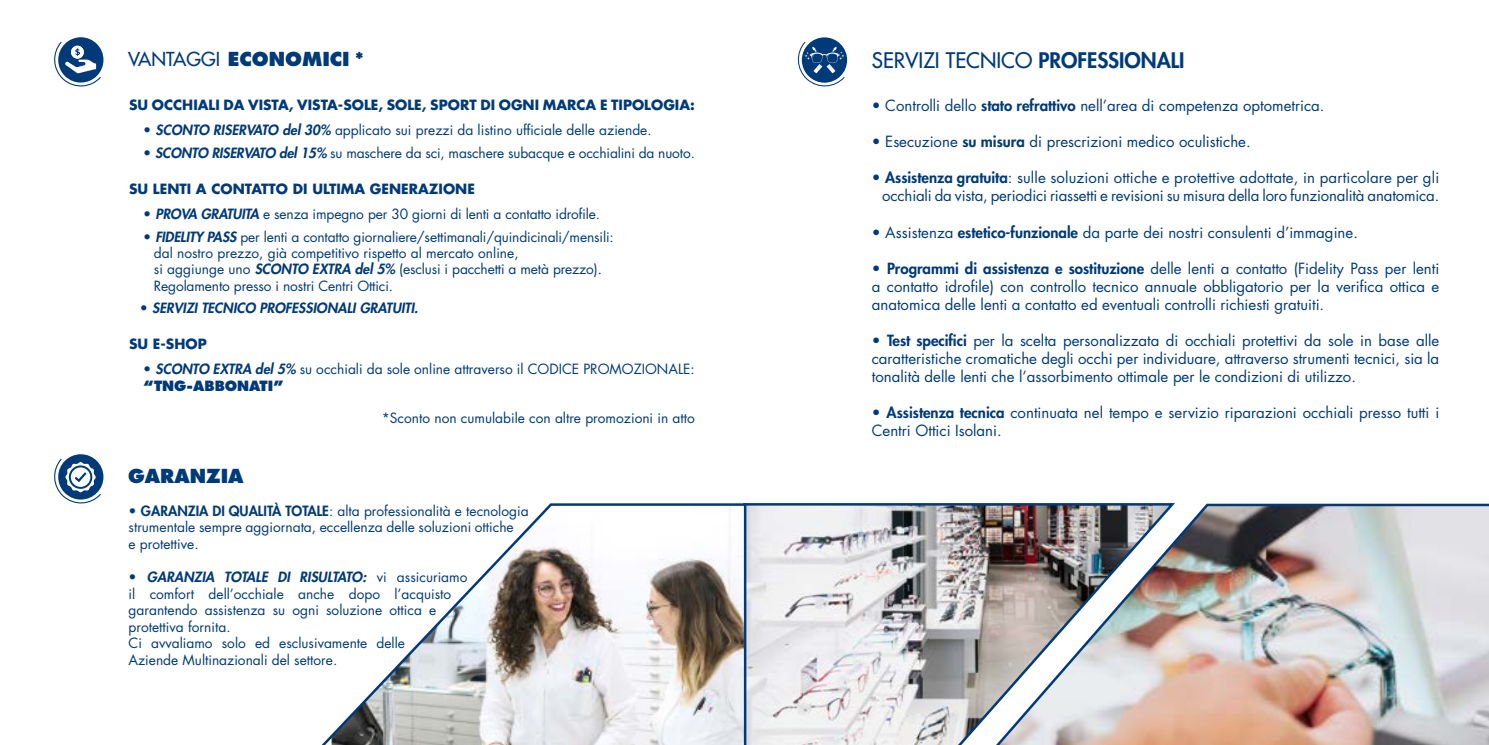
<style>
.page{position:relative;width:1489px;height:745px;background:#fff}
.page>*{position:absolute;margin:0;border:0;box-sizing:border-box;transform-origin:0 0}
.t1{font:500 20.88px "Futura Std";color:#003a78}
.t2{font:800 18.75px "Futura Std";color:#003a78}
.t3{font:15px/18px "Futura Std";color:#003a78;text-align:justify}
.t4{font:13.75px/16.5px "Futura Std";color:#003a78}
.t5{font:700 13.75px "Futura Std";color:#003a78}
.t6{font:italic 800 13.75px "Futura Std";color:#003a78}
.s1{font-weight:500}
.s2{font-weight:800}
.s3{font-weight:800;font-style:italic}
.s4{font-weight:400;font-style:normal}
</style>
<div class="page">
<svg style="left:54px;top:37px;width:49px;height:50px"></svg>
<svg style="left:801px;top:37px;width:46px;height:46px"></svg>
<svg style="left:797px;top:42px;width:47px;height:45px"></svg>
<svg style="left:54px;top:454px;width:49px;height:50px"></svg>
<img style="left:1175px;top:503px;width:313px;height:241px">
<img style="left:747px;top:503px;width:428px;height:241px">
<svg style="left:322px;top:503px;width:425px;height:241px"></svg>
<h2 class="t2" style="left:128px;top:47px;width:237px"><span class="s1">VANTAGGI</span> ECONOMICI *</h2>
<h1 class="t1" style="left:871px;top:47px;width:314px">SERVIZI TECNICO <span class="s2">PROFESSIONALI</span></h1>
<p class="t5" style="left:129px;top:96px;width:567px">SU OCCHIALI DA VISTA, VISTA-SOLE, SOLE, SPORT DI OGNI MARCA E TIPOLOGIA:</p>
<p class="t4" style="left:143px;top:122px;width:510px">• <span class="s3">SCONTO RISERVATO del 30%</span> applicato sui prezzi da listino ufficiale delle aziende.</p>
<p class="t4" style="left:143px;top:145px;width:553px">• <span class="s3">SCONTO RISERVATO del 15%</span> su maschere da sci, maschere subacque e occhialini da nuoto.</p>
<p class="t5" style="left:129px;top:180px;width:347px">SU LENTI A CONTATTO DI ULTIMA GENERAZIONE</p>
<p class="t4" style="left:143px;top:206px;width:458px">• <span class="s3">PROVA GRATUITA</span> e senza impegno per 30 giorni di lenti a contatto idrofile.</p>
<p class="t4" style="left:154px;top:228px;width:461px;text-indent:-11px">• <span class="s3">FIDELITY PASS</span> per lenti a contatto giornaliere/settimanali/quindicinali/mensili: dal nostro prezzo, già competitivo rispetto al mercato online,<br>si aggiunge uno <span class="s3">SCONTO EXTRA del 5%</span> (esclusi i pacchetti a metà prezzo).<br>Regolamento presso i nostri Centri Ottici.</p>
<p class="t6" style="left:140px;top:299px;width:280px"><span class="s4">•</span> SERVIZI TECNICO PROFESSIONALI GRATUITI.</p>
<p class="t5" style="left:129px;top:335px;width:79px">SU E-SHOP</p>
<p class="t4" style="left:143px;top:361px;width:553px">• <span class="s3">SCONTO EXTRA del 5%</span> su occhiali da sole online attraverso il CODICE PROMOZIONALE: <span class="s2">“TNG-ABBONATI”</span></p>
<p class="t4" style="left:382px;top:410px;width:314px">*Sconto non cumulabile con altre promozioni in atto</p>
<h2 class="t2" style="left:128px;top:463px;width:117px">GARANZIA</h2>
<p class="t4" style="left:128px;top:502px;width:401px">• <span class="s2">GARANZIA DI QUALITÀ TOTALE</span>: alta professionalità e tecnologia strumentale sempre aggiornata, eccellenza delle soluzioni ottiche<br>e protettive.</p>
<p class="t4" style="left:128px;top:568px;width:340px">• <span class="s3">GARANZIA TOTALE DI RISULTATO:</span> vi assicuriamo il comfort dell’occhiale anche dopo l’acquisto garantendo assistenza su ogni soluzione ottica e protettiva fornita.<br>Ci avvaliamo solo ed esclusivamente delle<br>Aziende Multinazionali del settore.</p>
<p class="t3" style="left:871px;top:97px;width:454px">• Controlli dello <span class="s2">stato refrattivo</span> nell’area di competenza optometrica.</p>
<p class="t3" style="left:871px;top:133px;width:380px">• Esecuzione <span class="s2">su misura</span> di prescrizioni medico oculistiche.</p>
<p class="t3" style="left:871px;top:169px;width:569px;text-align:right">• <span class="s2">Assistenza gratuita</span>: sulle soluzioni ottiche e protettive adottate, in particolare per gli occhiali da vista, periodici riassetti e revisioni su misura della loro funzionalità anatomica.</p>
<p class="t3" style="left:871px;top:223px;width:487px">• Assistenza <span class="s2">estetico-funzionale</span> da parte dei nostri consulenti d’immagine.</p>
<p class="t3" style="left:871px;top:259px;width:569px">• <span class="s2">Programmi di assistenza e sostituzione</span> delle lenti a contatto (Fidelity Pass per lenti a contatto idrofile) con controllo tecnico annuale obbligatorio per la verifica ottica e anatomica delle lenti a contatto ed eventuali controlli richiesti gratuiti.</p>
<p class="t3" style="left:871px;top:331px;width:569px">• <span class="s2">Test specifici</span> per la scelta personalizzata di occhiali protettivi da sole in base alle caratteristiche cromatiche degli occhi per individuare, attraverso strumenti tecnici, sia la tonalità delle lenti che l’assorbimento ottimale per le condizioni di utilizzo.</p>
<p class="t3" style="left:871px;top:403px;width:569px">• <span class="s2">Assistenza tecnica</span> continuata nel tempo e servizio riparazioni occhiali presso tutti i<br>Centri Ottici Isolani.</p>
</div>
